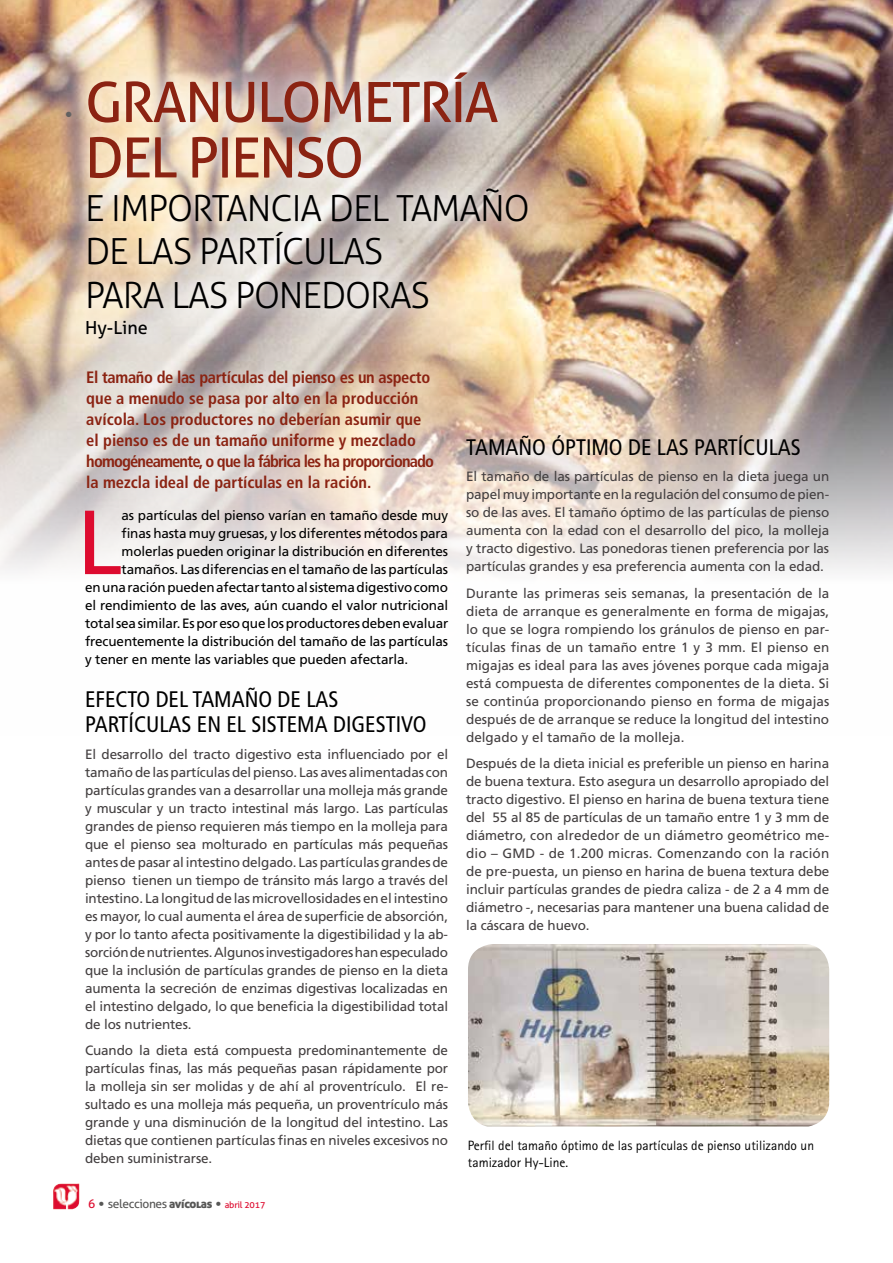
<style>
.page{position:relative;width:893px;height:1263px;background:#fff}
.page>*{position:absolute;margin:0;border:0;box-sizing:border-box;transform-origin:0 0}
.t1{font:90.9px "Frutiger";color:#dd0b2f}
.t2{font:55.5px/55.5px "Aller";letter-spacing:-.03em;color:#8b2312}
.t3{font:300 36px/43.5px "Aller";letter-spacing:-.03em;color:#000}
.t4{font:condensed 22.5px/25.5px "Frutiger";color:#000}
.t5{font:18px "Aller";color:#000}
.t6{font:700 condensed 16.5px/21px "Frutiger";color:#8b2312}
.t7{font:13.5px/18px "Frutiger";letter-spacing:-.01em;color:#433f40;text-align:justify}
.t8{font:13.5px "Frutiger";letter-spacing:-.01em;color:#000}
.t9{font:13.5px/16.5px "Rotis Sans Serif Std";color:#000}
.t10{font:12px "Aller";letter-spacing:-.03em;color:#575756}
.s1{font-weight:700;font-size:18px;color:#000}
.s2{color:#dd0b2f}
.s3{font-family:"Frutiger"}
.s4{font-family:"Aller Display"}
.s5{font-size:9px;color:#dd0b2f}
</style>
<div class="page">
<img style="left:53px;top:1183px;width:26px;height:26px">
<img style="left:0;top:0;width:893px;height:573px">
<img style="left:0;top:0;width:617px;height:428px">
<img style="left:468px;top:944px;width:361px;height:182px">
<svg style="left:70px;top:354px;width:391px;height:164px;background:#dbcfc5"></svg>
<h2 class="t2" style="left:85px;top:74px;width:415px;text-indent:-20px"><span class="s1">•</span> GRANULOMETRÍA<br>DEL PIENSO</h2>
<h3 class="t3" style="left:85px;top:186px;width:446px">E IMPORTANCIA DEL TAMAÑO<br>DE LAS PARTÍCULAS<br>PARA LAS PONEDORAS</h3>
<h3 class="t5" style="left:85px;top:316px;width:64px">Hy-Line</h3>
<p class="t6" style="left:86px;top:366px;width:349px">El tamaño de las partículas del pienso es un aspecto que a menudo se pasa por alto en la producción avícola. Los productores no deberían asumir que el pienso es de un tamaño uniforme y mezclado homogéneamente, o que la fábrica les ha proporcionado la mezcla ideal de partículas en la ración.</p>
<h1 class="t1" style="left:77px;top:489px;width:47px">L</h1>
<p class="t8" style="left:122px;top:507px;width:328px">as partículas del pienso varían en tamaño desde muy</p>
<p class="t8" style="left:122px;top:525px;width:328px">finas hasta muy gruesas, y los diferentes métodos para</p>
<p class="t8" style="left:122px;top:543px;width:328px">molerlas pueden originar la distribución en diferentes</p>
<p class="t8" style="left:122px;top:561px;width:328px">tamaños. Las diferencias en el tamaño de las partículas</p>
<p class="t8" style="left:85px;top:579px;width:364px">en una ración pueden afectar tanto al sistema digestivo como</p>
<p class="t8" style="left:85px;top:597px;width:365px">el rendimiento de las aves, aún cuando el valor nutricional</p>
<p class="t8" style="left:85px;top:615px;width:365px">total sea similar. Es por eso que los productores deben evaluar</p>
<p class="t8" style="left:85px;top:633px;width:365px">frecuentemente la distribución del tamaño de las partículas</p>
<p class="t8" style="left:85px;top:651px;width:325px">y tener en mente las variables que pueden afectarla.</p>
<h3 class="t4" style="left:85px;top:686px;width:343px">EFECTO DEL TAMAÑO DE LAS<br>PARTÍCULAS EN EL SISTEMA DIGESTIVO</h3>
<p class="t7" style="left:85px;top:745px;width:365px">El desarrollo del tracto digestivo esta influenciado por el tamaño de las partículas del pienso. Las aves alimentadas con partículas grandes van a desarrollar una molleja más grande y muscular y un tracto intestinal más largo. Las partículas grandes de pienso requieren más tiempo en la molleja para que el pienso sea molturado en partículas más pequeñas antes de pasar al intestino delgado. Las partículas grandes de pienso tienen un tiempo de tránsito más largo a través del intestino. La longitud de las microvellosidades en el intestino es mayor, lo cual aumenta el área de superficie de absorción, y por lo tanto afecta positivamente la digestibilidad y la ab&shy;sorción de nutrientes. Algunos investigadores han especulado que la inclusión de partículas grandes de pienso en la dieta aumenta la secreción de enzimas digestivas localizadas en el intestino delgado, lo que beneficia la digestibilidad total de los nutrientes.</p>
<p class="t7" style="left:85px;top:1041px;width:365px">Cuando la dieta está compuesta predominantemente de partículas finas, las más pequeñas pasan rápidamente por la molleja sin ser molidas y de ahí al proventrículo. El re&shy;sultado es una molleja más pequeña, un proventrículo más grande y una disminución de la longitud del intestino. Las dietas que contienen partículas finas en niveles excesivos no deben suministrarse.</p>
<p class="t10" style="left:88px;top:1196px;width:179px"><span class="s2">6</span> <span class="s3">•</span> selecciones <span class="s4">avícolas</span> <span class="s3">•</span> <span class="s5">abril 2017</span></p>
<h3 class="t4" style="left:466px;top:434px;width:336px">TAMAÑO ÓPTIMO DE LAS PARTÍCULAS</h3>
<p class="t7" style="left:466px;top:468px;width:365px">El tamaño de las partículas de pienso en la dieta juega un papel muy importante en la regulación del consumo de pien&shy;so de las aves. El tamaño óptimo de las partículas de pienso aumenta con la edad con el desarrollo del pico, la molleja y tracto digestivo. Las ponedoras tienen preferencia por las partículas grandes y esa preferencia aumenta con la edad.</p>
<p class="t7" style="left:466px;top:584px;width:365px">Durante las primeras seis semanas, la presentación de la dieta de arranque es generalmente en forma de migajas, lo que se logra rompiendo los gránulos de pienso en par&shy;tículas finas de un tamaño entre 1 y 3 mm. El pienso en migajas es ideal para las aves jóvenes porque cada migaja está compuesta de diferentes componentes de la dieta. Si se continúa proporcionando pienso en forma de migajas después de de arranque se reduce la longitud del intestino delgado y el tamaño de la molleja.</p>
<p class="t7" style="left:466px;top:755px;width:365px">Después de la dieta inicial es preferible un pienso en harina de buena textura. Esto asegura un desarrollo apropiado del tracto digestivo. El pienso en harina de buena textura tiene del 55 al 85 de partículas de un tamaño entre 1 y 3 mm de diámetro, con alrededor de un diámetro geométrico me&shy;dio – GMD - de 1.200 micras. Comenzando con la ración de pre-puesta, un pienso en harina de buena textura debe incluir partículas grandes de piedra caliza - de 2 a 4 mm de diámetro -, necesarias para mantener una buena calidad de la cáscara de huevo.</p>
<p class="t9" style="left:468px;top:1137px;width:348px">Perfil del tamaño óptimo de las partículas de pienso utilizando un tamizador Hy-Line.</p>
</div>
